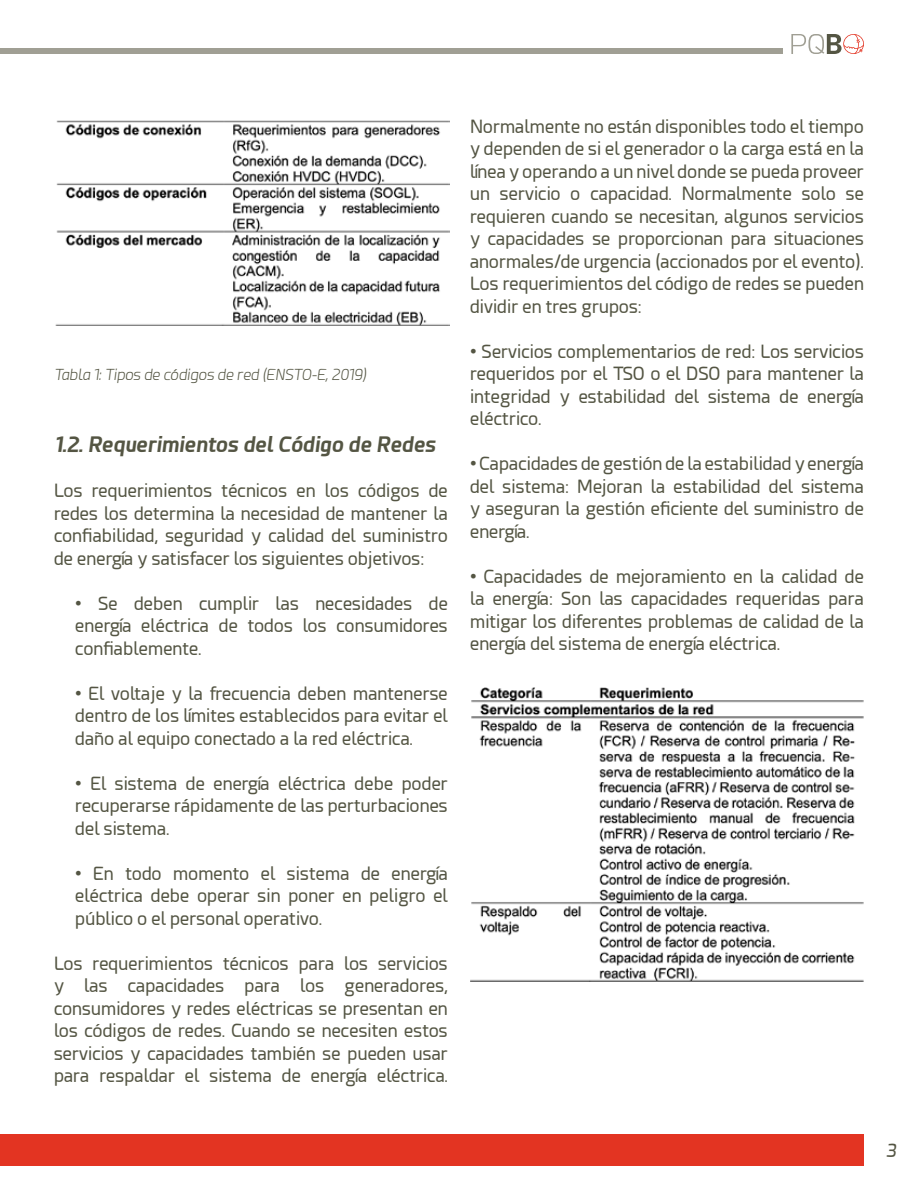
<style>
.page{position:relative;width:918px;height:1188px;background:#fff}
.page>*{position:absolute;margin:0;border:0;box-sizing:border-box;transform-origin:0 0}
.t1{font:italic 700 21px "Esphimere";color:#545543}
.t2{font:18px/22.5px "Esphimere";color:#545543;text-align:justify}
.t3{font:italic 18px "Esphimere";color:#545543}
.t4{font:italic 300 15px "Esphimere";color:#545543}
</style>
<div class="page">
<div style="left:0;top:1134px;width:864px;height:32px;background:#e33422"></div>
<div style="left:0;top:49px;width:783px;height:5px;background:#a09f94"></div>
<svg style="left:791px;top:34px;width:73px;height:20px"></svg>
<img style="left:55px;top:120px;width:395px;height:206px">
<img style="left:470px;top:687px;width:394px;height:295px">
<p class="t4" style="left:54px;top:366px;width:314px">Tabla 1: Tipos de códigos de red (ENSTO-E, 2019)</p>
<p class="t1" style="left:54px;top:431px;width:383px">1.2. Requerimientos del Código de Redes</p>
<p class="t2" style="left:54px;top:480px;width:395px">Los requerimientos técnicos en los códigos de redes los determina la necesidad de mantener la confiabilidad, seguridad y calidad del suministro de energía y satisfacer los siguientes objetivos:</p>
<p class="t2" style="left:75px;top:592px;width:374px">• Se deben cumplir las necesidades de energía eléctrica de todos los consumidores confiablemente.</p>
<p class="t2" style="left:75px;top:682px;width:374px">• El voltaje y la frecuencia deben mantenerse dentro de los límites establecidos para evitar el daño al equipo conectado a la red eléctrica.</p>
<p class="t2" style="left:75px;top:772px;width:374px">• El sistema de energía eléctrica debe poder recuperarse rápidamente de las perturbaciones del sistema.</p>
<p class="t2" style="left:75px;top:862px;width:374px">• En todo momento el sistema de energía eléctrica debe operar sin poner en peligro el público o el personal operativo.</p>
<p class="t2" style="left:54px;top:952px;width:395px">Los requerimientos técnicos para los servicios y las capacidades para los generadores, consumidores y redes eléctricas se presentan en los códigos de redes. Cuando se necesiten estos servicios y capacidades también se pueden usar para respaldar el sistema de energía eléctrica.</p>
<p class="t2" style="left:470px;top:115px;width:395px">Normalmente no están disponibles todo el tiempo y dependen de si el generador o la carga está en la línea y operando a un nivel donde se pueda proveer un servicio o capacidad. Normalmente solo se requieren cuando se necesitan, algunos servicios y capacidades se proporcionan para situaciones anormales/de urgencia (accionados por el evento).<br>Los requerimientos del código de redes se pueden dividir en tres grupos:</p>
<p class="t2" style="left:470px;top:340px;width:395px">• Servicios complementarios de red: Los servicios requeridos por el TSO o el DSO para mantener la integridad y estabilidad del sistema de energía eléctrico.</p>
<p class="t2" style="left:470px;top:453px;width:395px">• Capacidades de gestión de la estabilidad y energía del sistema: Mejoran la estabilidad del sistema y aseguran la gestión eficiente del suministro de energía.</p>
<p class="t2" style="left:470px;top:565px;width:395px">• Capacidades de mejoramiento en la calidad de la energía: Son las capacidades requeridas para mitigar los diferentes problemas de calidad de la energía del sistema de energía eléctrica.</p>
<p class="t3" style="left:886px;top:1140px;width:12px">3</p>
</div>
